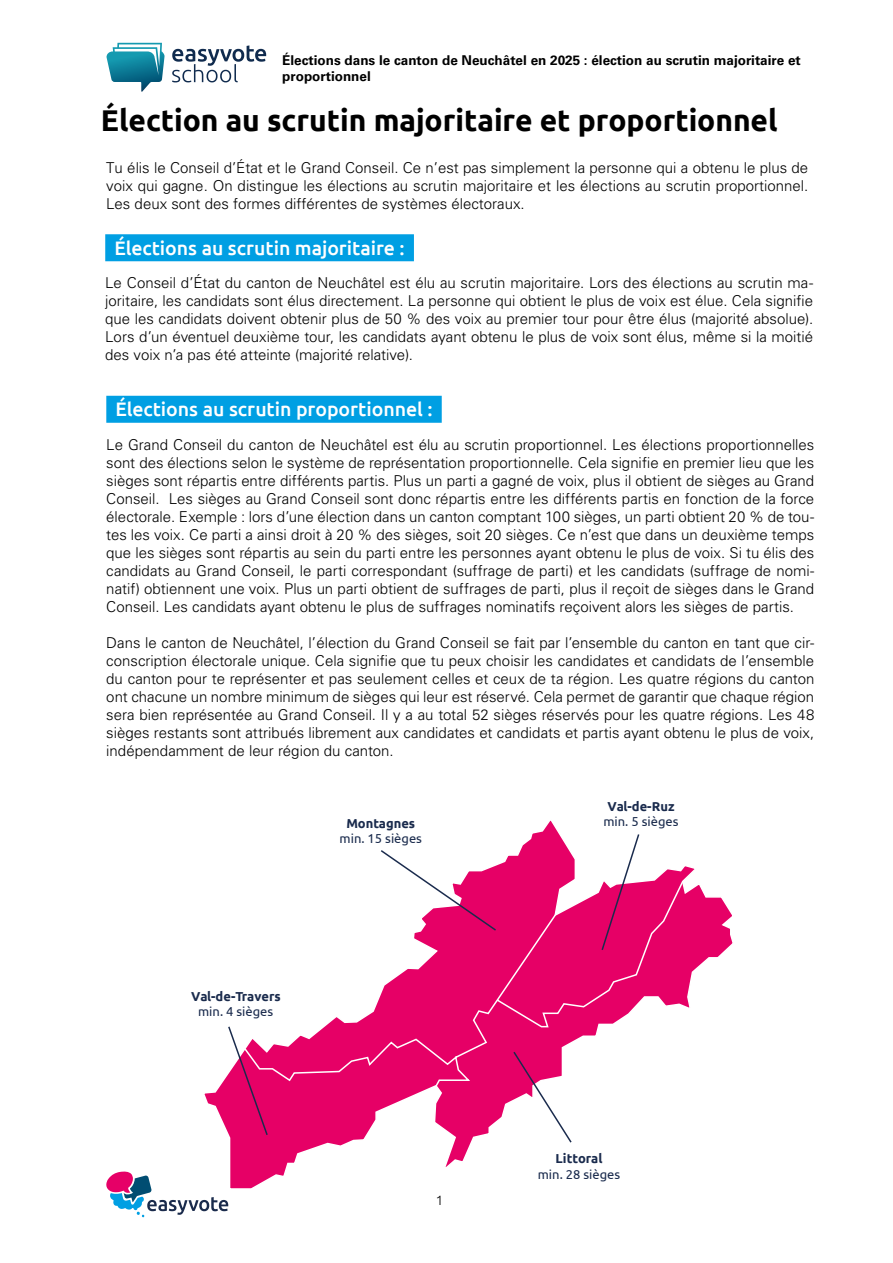
<style>
.page{position:relative;width:893px;height:1263px;background:#fff}
.page>*{position:absolute;margin:0;border:0;box-sizing:border-box;transform-origin:0 0}
.t1{font:700 30px "Ubuntu";letter-spacing:-.005em;color:#000}
.t2{font:500 19.5px "Ubuntu";color:#fff}
.t3{font:300 15px/18px "Univers LT Std";color:#000;text-align:justify}
.t4{font:300 15px/18px "Univers";color:#000;text-align:justify}
.t5{font:700 13.5px/16.2px "Univers";color:#000}
.t6{font:300 13.5px "Ubuntu";color:#000}
.t7{font:12.9px "Ubuntu";color:#1a2b4d}
.t8{font:700 12.9px "Ubuntu";color:#1a2b4d}
</style>
<div class="page">
<svg style="left:106px;top:1171px;width:122px;height:46px"></svg>
<svg style="left:172px;top:45px;width:94px;height:37px"></svg>
<svg style="left:106px;top:43px;width:59px;height:49px"></svg>
<div style="left:105px;top:234px;width:309px;height:27px;background:#009fe3"></div>
<div style="left:106px;top:396px;width:336px;height:27px;background:#009fe3"></div>
<svg style="left:201px;top:820px;width:532px;height:370px"></svg>
<svg style="left:640px;top:879px;width:45px;height:209px"></svg>
<svg style="left:227px;top:832px;width:413px;height:312px"></svg>
<p class="t5" style="left:282px;top:52px;width:520px">Élections dans le canton de Neuchâtel en 2025 : élection au scrutin majoritaire et proportionnel</p>
<h1 class="t1" style="left:101px;top:102px;width:678px">Élection au scrutin majoritaire et proportionnel</h1>
<p class="t4" style="left:106px;top:159px;width:704px">Tu élis le Conseil d’État et le Grand Conseil. Ce n’est pas simplement la personne qui a obtenu le plus de voix qui gagne. On distingue les élections au scrutin majoritaire et les élections au scrutin proportionnel.<br>Les deux sont des formes différentes de systèmes électoraux.</p>
<h2 class="t2" style="left:114px;top:235px;width:292px">Élections au scrutin majoritaire :</h2>
<p class="t3" style="left:105px;top:274px;width:710px">Le Conseil d’État du canton de Neuchâtel est élu au scrutin majoritaire. Lors des élections au scrutin ma&shy;joritaire, les candidats sont élus directement. La personne qui obtient le plus de voix est élue. Cela signifie que les candidats doivent obtenir plus de 50 % des voix au premier tour pour être élus (majorité absolue).<br>Lors d’un éventuel deuxième tour, les candidats ayant obtenu le plus de voix sont élus, même si la moitié des voix n’a pas été atteinte (majorité relative).</p>
<h2 class="t2" style="left:115px;top:397px;width:319px">Élections au scrutin proportionnel :</h2>
<p class="t3" style="left:106px;top:436px;width:710px">Le Grand Conseil du canton de Neuchâtel est élu au scrutin proportionnel. Les élections proportionnelles sont des élections selon le système de représentation proportionnelle. Cela signifie en premier lieu que les sièges sont répartis entre différents partis. Plus un parti a gagné de voix, plus il obtient de sièges au Grand Conseil. Les sièges au Grand Conseil sont donc répartis entre les différents partis en fonction de la force électorale. Exemple : lors d’une élection dans un canton comptant 100 sièges, un parti obtient 20 % de tou&shy;tes les voix. Ce parti a ainsi droit à 20 % des sièges, soit 20 sièges. Ce n’est que dans un deuxième temps que les sièges sont répartis au sein du parti entre les personnes ayant obtenu le plus de voix. Si tu élis des candidats au Grand Conseil, le parti correspondant (suffrage de parti) et les candidats (suffrage de nomi&shy;natif) obtiennent une voix. Plus un parti obtient de suffrages de parti, plus il reçoit de sièges dans le Grand Conseil. Les candidats ayant obtenu le plus de suffrages nominatifs reçoivent alors les sièges de partis.</p>
<p class="t3" style="left:106px;top:634px;width:710px">Dans le canton de Neuchâtel, l’élection du Grand Conseil se fait par l’ensemble du canton en tant que cir&shy;conscription électorale unique. Cela signifie que tu peux choisir les candidates et candidats de l’ensemble du canton pour te représenter et pas seulement celles et ceux de ta région. Les quatre régions du canton ont chacune un nombre minimum de sièges qui leur est réservé. Cela permet de garantir que chaque région sera bien représentée au Grand Conseil. Il y a au total 52 sièges réservés pour les quatre régions. Les 48 sièges restants sont attribués librement aux candidates et candidats et partis ayant obtenu le plus de voix, indépendamment de leur région du canton.</p>
<p class="t8" style="left:607px;top:798px;width:69px">Val-de-Ruz</p>
<p class="t8" style="left:191px;top:988px;width:91px">Val-de-Travers</p>
<p class="t7" style="left:198px;top:1004px;width:77px">min. 4 sièges</p>
<p class="t8" style="left:346px;top:815px;width:70px">Montagnes</p>
<p class="t7" style="left:603px;top:814px;width:77px">min. 5 sièges</p>
<p class="t7" style="left:340px;top:831px;width:84px">min. 15 sièges</p>
<p class="t6" style="left:436px;top:1192px;width:9px">1</p>
<p class="t8" style="left:556px;top:1150px;width:48px">Littoral</p>
<p class="t7" style="left:538px;top:1166px;width:84px">min. 28 sièges</p>
</div>
